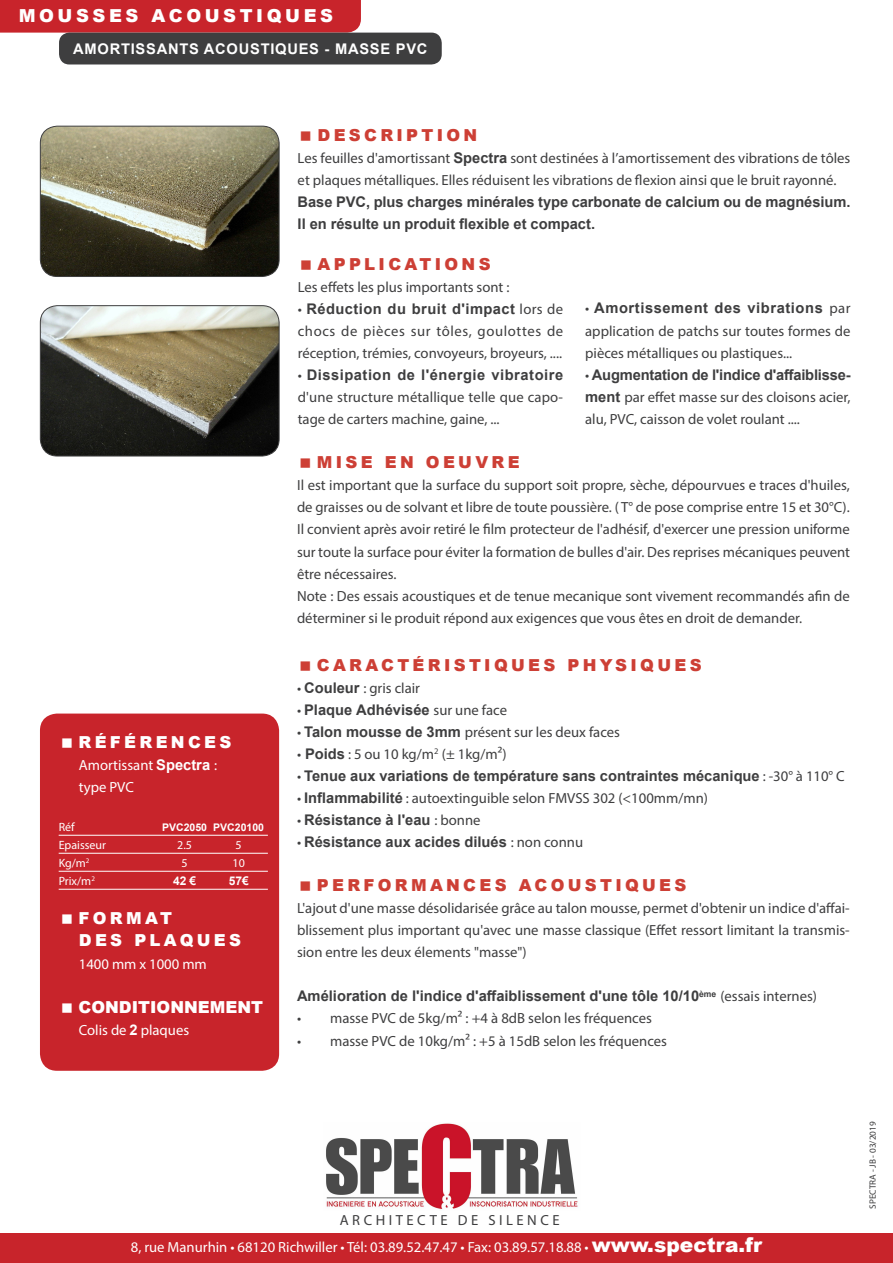
<style>
.page{position:relative;width:893px;height:1263px;background:#fff}
.page>*{position:absolute;margin:0;border:0;box-sizing:border-box;transform-origin:0 0}
.t1{font:900 17.85px "Arial";letter-spacing:.2em;color:#fff}
.t2{font:900 16.5px "Arial";letter-spacing:.2em;color:#cd3f35}
.t3{font:900 16.5px "Arial";letter-spacing:.2em;color:#fff}
.t4{font:900 16.5px "Arial";color:#fff}
.t5{font:14.7px/22px "Myriad Pro";color:#3e3e3f;text-align:justify}
.t6{font:700 14.7px/22px "Arial";color:#3e3e3f}
.t7{font:14.7px "Myriad Pro";color:#fff}
.t8{font:700 14.7px "Arial";letter-spacing:.05em;color:#fff}
.t9{font:14.7px "Myriad Pro";letter-spacing:.24em;color:#3e3e3f}
.t10{font:12px "Myriad Pro";color:#fff}
.t11{font:700 12px "Arial";color:#fff}
.t12{font:700 10.5px "Arial";color:#fff}
.t13{font:9.15px "Myriad Pro";color:#3e3e3f}
.s1{font-family:"Arial";font-weight:700}
.s2{font-family:"Myriad Pro";font-weight:400}
.s3{font-family:"Arial";font-weight:900;font-size:20.25px}
</style>
<div class="page">
<div style="left:0;top:0;width:361px;height:33px;background:#c8242b"></div>
<div style="left:59px;top:33px;width:383px;height:31px;background:#3e3e3f;border-radius:10px"></div>
<div style="left:0;top:1233px;width:893px;height:30px;background:#c8242b"></div>
<img style="left:40px;top:126px;width:239px;height:150px">
<div style="left:40px;top:126px;width:239px;height:151px;border:1px solid #3e3e3f;border-radius:17px"></div>
<div style="left:40px;top:713px;width:239px;height:358px;background:#c8242b;border-radius:17px"></div>
<img style="left:326px;top:1123px;width:252px;height:86px">
<hr style="left:59px;top:835px;width:209px;height:1px;background:#fff">
<hr style="left:59px;top:853px;width:209px;height:1px;background:#fff">
<hr style="left:59px;top:871px;width:209px;height:1px;background:#fff">
<hr style="left:59px;top:889px;width:209px;height:1px;background:#fff">
<img style="left:40px;top:306px;width:239px;height:150px">
<div style="left:40px;top:305px;width:239px;height:151px;border:1px solid #3e3e3f;border-radius:17px"></div>
<p class="t1" style="left:19px;top:3px;width:316px">MOUSSES ACOUSTIQUES</p>
<p class="t8" style="left:73px;top:38px;width:356px">AMORTISSANTS ACOUSTIQUES - MASSE PVC</p>
<p class="t2" style="left:317px;top:123px;width:161px">DESCRIPTION</p>
<p class="t5" style="left:298px;top:147px;width:554px">Les feuilles d'amortissant <span class="s1">Spectra</span> sont destinées à l’amortissement des vibrations de tôles et plaques métalliques. Elles réduisent les vibrations de flexion ainsi que le bruit rayonné.</p>
<p class="t6" style="left:298px;top:191px;width:554px">Base PVC, plus charges minérales type carbonate de calcium ou de magnésium.<br>Il en résulte un produit flexible et compact.</p>
<p class="t2" style="left:318px;top:252px;width:174px">APPLICATIONS</p>
<p class="t5" style="left:298px;top:276px;width:213px">Les effets les plus importants sont :</p>
<p class="t5" style="left:298px;top:298px;width:267px">• <span class="s1">Réduction du bruit d'impact</span> lors de chocs de pièces sur tôles, goulottes de réception, trémies, convoyeurs, broyeurs, ....</p>
<p class="t5" style="left:298px;top:364px;width:267px">• <span class="s1">Dissipation de l'énergie vibratoire </span>d'une structure métallique telle que capo&shy;tage de carters machine, gaine, ...</p>
<p class="t5" style="left:585px;top:297px;width:267px">• <span class="s1">Amortissement des vibrations</span> par application de patchs sur toutes formes de pièces métalliques ou plastiques...</p>
<p class="t5" style="left:585px;top:363px;width:267px">• <span class="s1">Augmentation de l'indice d'affaiblisse&shy;ment</span> par effet masse sur des cloisons acier, alu, PVC, caisson de volet roulant ....</p>
<p class="t2" style="left:317px;top:450px;width:204px">MISE EN OEUVRE</p>
<p class="t5" style="left:297px;top:474px;width:554px">Il est important que la surface du support soit propre, sèche, dépourvues e traces d'huiles, de graisses ou de solvant et libre de toute poussière. ( T° de pose comprise entre 15 et 30°C).</p>
<p class="t5" style="left:297px;top:518px;width:555px">Il convient après avoir retiré le film protecteur de l'adhésif, d'exercer une pression uniforme sur toute la surface pour éviter la formation de bulles d'air. Des reprises mécaniques peuvent être nécessaires.</p>
<p class="t5" style="left:297px;top:584px;width:554px">Note : Des essais acoustiques et de tenue mecanique sont vivement recommandés afin de déterminer si le produit répond aux exigences que vous êtes en droit de demander.</p>
<p class="t2" style="left:317px;top:653px;width:386px">CARACTÉRISTIQUES PHYSIQUES</p>
<p class="t5" style="left:297px;top:677px;width:125px">• <span class="s1">Couleur</span> : gris clair</p>
<p class="t6" style="left:297px;top:699px;width:212px"><span class="s2">•</span> Plaque Adhévisée <span class="s2">sur une face</span></p>
<p class="t5" style="left:297px;top:721px;width:325px">• <span class="s1">Talon mousse de 3mm</span> présent sur les deux faces</p>
<p class="t5" style="left:297px;top:743px;width:211px">• <span class="s1">Poids</span> : 5 ou 10 kg/m<sup>2</sup> (± 1kg/m²)</p>
<p class="t6" style="left:297px;top:765px;width:549px"><span class="s2">•</span> Tenue aux variations de température sans contraintes mécanique <span class="s2">: -30° à 110° C</span></p>
<p class="t5" style="left:297px;top:787px;width:412px">• <span class="s1">Inflammabilité</span> : autoextinguible selon FMVSS 302 (&lt;100mm/mn)</p>
<p class="t6" style="left:297px;top:809px;width:185px"><span class="s2">•</span> Résistance à l'eau <span class="s2">: bonne</span></p>
<p class="t6" style="left:297px;top:831px;width:288px"><span class="s2">•</span> Résistance aux acides dilués <span class="s2">: non connu</span></p>
<p class="t3" style="left:79px;top:730px;width:154px">RÉFÉRENCES</p>
<p class="t7" style="left:79px;top:756px;width:140px">Amortissant <span class="s1">Spectra</span> :</p>
<p class="t7" style="left:79px;top:778px;width:57px">type PVC</p>
<p class="t10" style="left:59px;top:820px;width:18px">Réf</p>
<p class="t12" style="left:162px;top:820px;width:103px">PVC2050 PVC20100</p>
<p class="t10" style="left:59px;top:838px;width:49px">Epaisseur</p>
<p class="t10" style="left:177px;top:838px;width:16px">2.5</p>
<p class="t10" style="left:236px;top:838px;width:8px">5</p>
<p class="t10" style="left:59px;top:856px;width:32px">Kg/m<sup>2</sup></p>
<p class="t10" style="left:182px;top:856px;width:8px">5</p>
<p class="t10" style="left:233px;top:856px;width:14px">10</p>
<p class="t10" style="left:59px;top:874px;width:38px">Prix/m<sup>2</sup></p>
<p class="t11" style="left:173px;top:873px;width:25px">42 €</p>
<p class="t11" style="left:229px;top:873px;width:22px">57€</p>
<p class="t2" style="left:317px;top:873px;width:371px">PERFORMANCES ACOUSTIQUES</p>
<p class="t5" style="left:297px;top:897px;width:554px">L'ajout d'une masse désolidarisée grâce au talon mousse, permet d'obtenir un indice d'affai&shy;blissement plus important qu'avec une masse classique (Effet ressort limitant la transmis&shy;sion entre les deux élements "masse")</p>
<p class="t6" style="left:297px;top:985px;width:522px">Amélioration de l'indice d'affaiblissement d'une tôle 10/10<sup>ème</sup> <span class="s2">(essais internes)</span></p>
<p class="t5" style="left:297px;top:1007px;width:356px">• masse PVC de 5kg/m² : +4 à 8dB selon les fréquences</p>
<p class="t5" style="left:297px;top:1029px;width:371px">• masse PVC de 10kg/m² : +5 à 15dB selon les fréquences</p>
<p class="t3" style="left:79px;top:906px;width:95px">FORMAT</p>
<p class="t3" style="left:79px;top:928px;width:164px">DES PLAQUES</p>
<p class="t7" style="left:79px;top:954px;width:129px">1400 mm x 1000 mm</p>
<p class="t4" style="left:79px;top:995px;width:186px">CONDITIONNEMENT</p>
<p class="t7" style="left:79px;top:1021px;width:112px">Colis de <span class="s1">2</span> plaques</p>
<p class="t9" style="left:340px;top:1210px;width:221px">ARCHITECTE DE SILENCE</p>
<p class="t7" style="left:131px;top:1238px;width:633px">8, rue Manurhin • 68120 Richwiller • Tél: 03.89.52.47.47 • Fax: 03.89.57.18.88 • <span class="s3">www.spectra.fr</span></p>
<p class="t13" style="left:867px;top:1209px;width:89px;rotate:-90deg">SPECTRA - JB - 03/2019</p>
</div>
